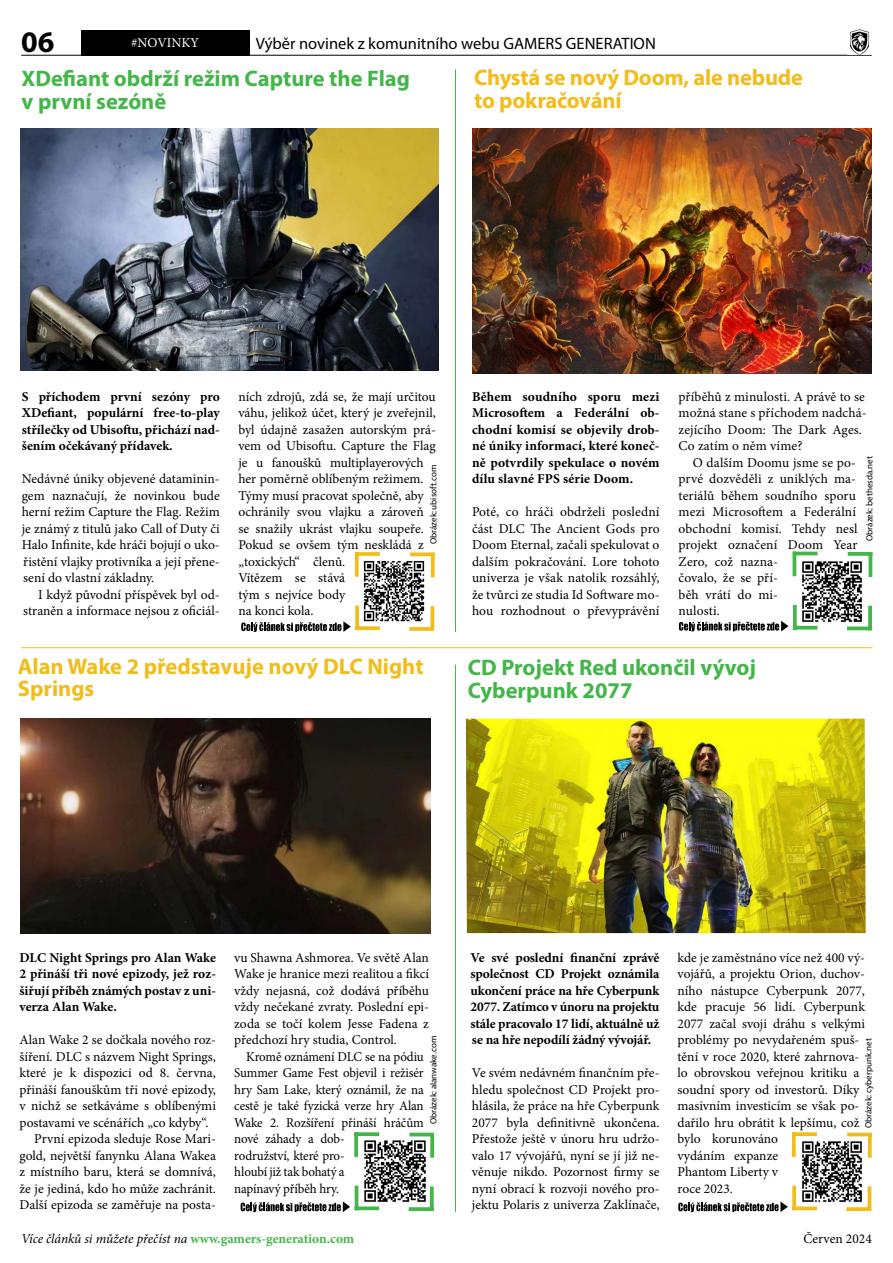
<style>
.page{position:relative;width:893px;height:1263px;background:#fff}
.page>*{position:absolute;margin:0;border:0;box-sizing:border-box;transform-origin:0 0}
.t1{font:700 30px "Myriad Pro";color:#000}
.t2{font:700 22.5px/22.5px "Myriad Pro";color:#43b649}
.t3{font:700 22.5px/22.5px "Myriad Pro";letter-spacing:-.01em;color:#f2bd1a}
.t4{font:16.5px "Myriad Pro";color:#000}
.t5{font:13.5px/16.5px "Minion Pro";color:#000;text-align:justify}
.t6{font:700 13.5px/16.5px "Minion Pro";color:#000;text-align:justify}
.t7{font:13.5px/16.5px "Minion Pro";color:#000;scale:.96 1}
.t8{font:italic 13.5px "Minion Pro";letter-spacing:-.01em;color:#000}
.t9{font:13.5px "Minion Pro";color:#fff}
.t10{font:9px "Myriad Pro";color:#000}
.s1{font-weight:700;font-style:normal;color:#43b649}
</style>
<div class="page">
<hr style="left:21px;top:55px;width:851px;height:1px;background:#000">
<div style="left:81px;top:30px;width:169px;height:25px;background:#000"></div>
<img style="left:850px;top:30px;width:19px;height:24px">
<hr style="left:21px;top:647px;width:851px;height:1px;background:#f2bd1a">
<hr style="left:455px;top:665px;width:1px;height:547px;background:#43b649">
<svg style="left:358px;top:1132px;width:21px;height:4px"></svg>
<svg style="left:354px;top:1132px;width:4px;height:25px"></svg>
<svg style="left:358px;top:1206px;width:21px;height:4px"></svg>
<hr style="left:355px;top:1186px;width:3px;height:24px;background:#43b649">
<hr style="left:409px;top:1133px;width:25px;height:3px;background:#43b649">
<svg style="left:430px;top:1136px;width:4px;height:21px"></svg>
<svg style="left:409px;top:1207px;width:21px;height:4px"></svg>
<svg style="left:430px;top:1186px;width:4px;height:25px"></svg>
<svg style="left:241px;top:1201px;width:109px;height:11px"></svg>
<svg style="left:796px;top:1132px;width:21px;height:4px"></svg>
<svg style="left:792px;top:1132px;width:4px;height:25px"></svg>
<svg style="left:796px;top:1206px;width:21px;height:4px"></svg>
<svg style="left:792px;top:1186px;width:4px;height:24px"></svg>
<hr style="left:847px;top:1133px;width:25px;height:3px;background:#f2bd1a">
<svg style="left:868px;top:1136px;width:4px;height:21px"></svg>
<svg style="left:846px;top:1207px;width:22px;height:4px"></svg>
<hr style="left:868px;top:1186px;width:3px;height:25px;background:#f2bd1a">
<svg style="left:678px;top:1201px;width:110px;height:11px"></svg>
<img style="left:802px;top:1141px;width:60px;height:61px">
<img style="left:364px;top:1140px;width:62px;height:62px">
<hr style="left:455px;top:69px;width:1px;height:563px;background:#43b649">
<svg style="left:359px;top:552px;width:21px;height:4px"></svg>
<svg style="left:355px;top:552px;width:4px;height:25px"></svg>
<svg style="left:359px;top:626px;width:21px;height:4px"></svg>
<svg style="left:355px;top:605px;width:4px;height:25px"></svg>
<svg style="left:410px;top:552px;width:25px;height:4px"></svg>
<svg style="left:431px;top:553px;width:4px;height:24px"></svg>
<svg style="left:409px;top:627px;width:21px;height:4px"></svg>
<svg style="left:430px;top:606px;width:4px;height:25px"></svg>
<svg style="left:241px;top:621px;width:110px;height:11px"></svg>
<hr style="left:793px;top:552px;width:24px;height:3px;background:#43b649">
<hr style="left:793px;top:552px;width:3px;height:24px;background:#43b649">
<svg style="left:797px;top:626px;width:20px;height:4px"></svg>
<svg style="left:793px;top:605px;width:4px;height:25px"></svg>
<svg style="left:848px;top:552px;width:21px;height:4px"></svg>
<hr style="left:869px;top:552px;width:3px;height:25px;background:#43b649">
<hr style="left:847px;top:627px;width:25px;height:3px;background:#43b649">
<svg style="left:868px;top:606px;width:4px;height:21px"></svg>
<svg style="left:679px;top:621px;width:109px;height:10px"></svg>
<img style="left:802px;top:561px;width:60px;height:61px">
<img style="left:20px;top:719px;width:410px;height:214px">
<img style="left:466px;top:719px;width:400px;height:214px">
<img style="left:363px;top:561px;width:62px;height:61px">
<img style="left:20px;top:129px;width:419px;height:242px">
<img style="left:472px;top:129px;width:399px;height:244px">
<h1 class="t1" style="left:21px;top:23px;width:35px">06</h1>
<p class="t9" style="left:131px;top:34px;width:70px">#NOVINKY</p>
<p class="t4" style="left:256px;top:33px;width:402px">Výběr novinek z komunitního webu GAMERS GENERATION</p>
<h2 class="t2" style="left:22px;top:67px;width:390px">XDefiant obdrží režim Capture the Flag v první sezóně</h2>
<h2 class="t3" style="left:474px;top:66px;width:330px">Chystá se nový Doom, ale nebude to pokračování</h2>
<p class="t6" style="left:22px;top:388px;width:200px">S příchodem první sezóny pro XDefiant, populární free-to-play střílečky od Ubisoftu, přichází nad&shy;šením očekávaný přídavek.</p>
<p class="t5" style="left:22px;top:470px;width:200px">Nedávné úniky objevené dataminin&shy;gem naznačují, že novinkou bude herní režim Capture the Flag. Režim je známý z titulů jako Call of Duty či Halo Infinite, kde hráči bojují o uko&shy;řistění vlajky protivníka a její přene&shy;sení do vlastní základny.</p>
<p class="t5" style="left:23px;top:586px;width:198px;text-align:right">I když původní příspěvek byl od&shy;straněn a informace nejsou z oficiál-</p>
<p class="t5" style="left:238px;top:388px;width:199px;text-align:left">ních zdrojů, zdá se, že mají určitou váhu, jelikož účet, který je zveřejnil, byl údajně zasažen autorským prá&shy;vem od Ubisoftu. Capture the Flag je u fanoušků multiplayerových her poměrně oblíbeným režimem.<br>Týmy musí pracovat společně, aby ochránily svou vlajku a zároveň se snažily ukrást vlajku soupeře.<br>Pokud se ovšem tým neskládá z „toxických“ členů.<br>Vítězem se stává<br>tým s nejvíce body<br>na konci kola.</p>
<p class="t10" style="left:428px;top:544px;width:81px;rotate:-90deg">Obrázek: ubisoft.com</p>
<h2 class="t3" style="left:18px;top:654px;width:407px">Alan Wake 2 představuje nový DLC Night<br>Springs</h2>
<p class="t6" style="left:472px;top:388px;width:189px">Během soudního sporu mezi Microsoftem a Federální ob&shy;chodní komisí se objevily drob&shy;né úniky informací, které koneč&shy;ně potvrdily spekulace o novém dílu slavné FPS série Doom.</p>
<p class="t5" style="left:472px;top:503px;width:189px">Poté, co hráči obdrželi poslední část DLC The Ancient Gods pro Doom Eternal, začali spekulovat o dalším pokračování. Lore tohoto univerza je však natolik rozsáhlý, že tvůrci ze studia Id Software mo&shy;hou rozhodnout o převyprávění</p>
<p class="t5" style="left:679px;top:388px;width:189px;text-align:left">příběhů z minulosti. A právě to se možná stane s příchodem nadchá&shy;zejícího Doom: The Dark Ages.<br>Co zatím o něm víme?</p>
<p class="t5" style="left:679px;top:454px;width:180px;text-align:left;text-indent:14px">O dalším Doomu jsme se po&shy;prvé dozvěděli z uniklých ma&shy;teriálů během soudního sporu mezi Microsoftem a Federální obchodní komisí. Tehdy nesl projekt označení Doom Year<br>Zero, což nazna-<br>čovalo, že se pří-<br>běh vrátí do mi-<br>nulosti.</p>
<p class="t10" style="left:864px;top:541px;width:86px;rotate:-90deg">Obrázek: bethesda.net</p>
<h2 class="t2" style="left:468px;top:656px;width:290px">CD Projekt Red ukončil vývoj<br>Cyberpunk 2077</h2>
<p class="t6" style="left:19px;top:949px;width:198px">DLC Night Springs pro Alan Wake 2 přináší tři nové epizody, jež roz&shy;šiřují příběh známých postav z uni&shy;verza Alan Wake.</p>
<p class="t5" style="left:19px;top:1031px;width:198px">Alan Wake 2 se dočkala nového roz-</p>
<p class="t5" style="left:19px;top:1048px;width:198px">šíření. DLC s názvem Night Springs,</p>
<p class="t5" style="left:19px;top:1064px;width:198px">které je k dispozici od 8. června,</p>
<p class="t5" style="left:19px;top:1081px;width:198px">přináší fanouškům tři nové epizody,</p>
<p class="t5" style="left:19px;top:1097px;width:198px">v nichž se setkáváme s oblíbenými</p>
<p class="t5" style="left:19px;top:1114px;width:191px">postavami ve scénářích „co kdyby“.</p>
<p class="t5" style="left:34px;top:1130px;width:183px">První epizoda sleduje Rose Mari-</p>
<p class="t5" style="left:19px;top:1147px;width:198px">gold, největší fanynku Alana Wakea</p>
<p class="t5" style="left:19px;top:1163px;width:198px">z místního baru, která se domnívá,</p>
<p class="t5" style="left:19px;top:1180px;width:198px">že je jediná, kdo ho může zachránit.</p>
<p class="t5" style="left:19px;top:1196px;width:198px">Další epizoda se zaměřuje na posta-</p>
<p class="t5" style="left:234px;top:949px;width:196px">vu Shawna Ashmorea. Ve světě Alan Wake je hranice mezi realitou a fikcí vždy nejasná, což dodává příběhu vždy nečekané zvraty. Poslední epi&shy;zoda se točí kolem Jesse Fadena z předchozí hry studia, Control.</p>
<p class="t7" style="left:234px;top:1048px;width:199px;text-indent:12px">Kromě oznámení DLC se na pódiu<br>Summer Game Fest objevil i režisér hry Sam Lake, který oznámil, že na cestě je také fyzická verze hry Alan<br>Wake 2. Rozšíření přináší hráčům nové záhady a dob-<br>rodružství, které pro-<br>hloubí již tak bohatý a<br>napínavý příběh hry.</p>
<p class="t10" style="left:428px;top:1124px;width:90px;rotate:-90deg">Obrázek: alanwake.com</p>
<p class="t8" style="left:21px;top:1230px;width:335px">Více článků si můžete přečíst na <span class="s1">www.gamers-generation.com</span></p>
<p class="t6" style="left:470px;top:949px;width:191px">Ve své poslední finanční zprávě společnost CD Projekt oznámila ukončení práce na hře Cyberpunk 2077. Zatímco v únoru na projektu stále pracovalo 17 lidí, aktuálně už se na hře nepodílí žádný vývojář.</p>
<p class="t5" style="left:472px;top:1064px;width:189px">Ve svém nedávném finančním pře&shy;hledu společnost CD Projekt pro&shy;hlásila, že práce na hře Cyberpunk 2077 byla definitivně ukončena.<br>Přestože ještě v únoru hru udržo&shy;valo 17 vývojářů, nyní se jí již ne&shy;věnuje nikdo. Pozornost firmy se nyní obrací k rozvoji nového pro&shy;jektu Polaris z univerza Zaklínače,</p>
<p class="t5" style="left:677px;top:949px;width:189px;text-align:left">kde je zaměstnáno více než 400 vý&shy;vojářů, a projektu Orion, duchov&shy;ního nástupce Cyberpunk 2077, kde pracuje 56 lidí. Cyberpunk<br>2077 začal svoji dráhu s velkými problémy po nevydařeném spuš&shy;tění v roce 2020, které zahrnova&shy;lo obrovskou veřejnou kritiku a soudní spory od investorů. Díky masivním investicím se však po&shy;dařilo hru obrátit k lepšímu, což bylo korunováno<br>vydáním expanze<br>Phantom Liberty v<br>roce 2023.</p>
<p class="t10" style="left:863px;top:1128px;width:91px;rotate:-90deg">Obrázek: cyberpunk.net</p>
<p class="t5" style="left:803px;top:1231px;width:70px">Červen 2024</p>
</div>
